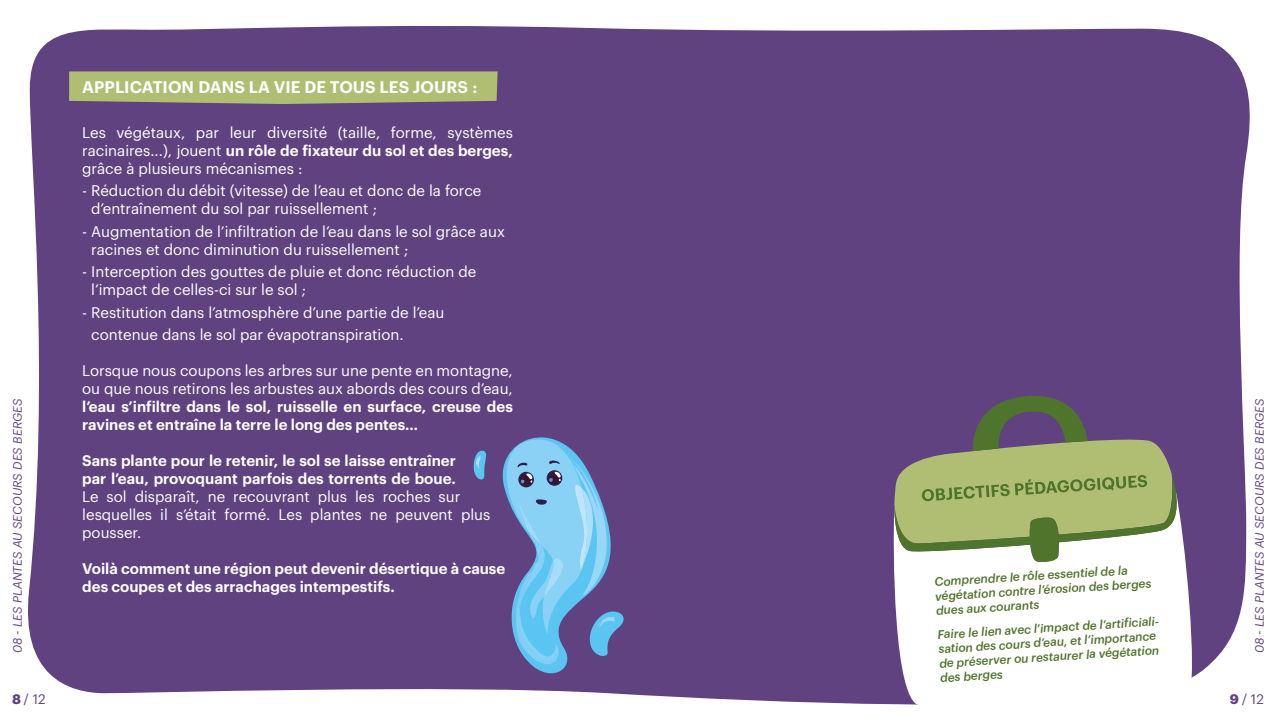
<style>
.page{position:relative;width:1276px;height:723px;background:#fff}
.page>*{position:absolute;margin:0;border:0;box-sizing:border-box;transform-origin:0 0}
.t1{font:600 16.5px "Graphik";letter-spacing:.005em;color:#fff}
.t2{font:15px/18px "Graphik";color:#fff}
.t3{font:600 15px/18px "Graphik";color:#fff}
.t4{font:13.5px "Graphik";color:#614281}
.t5{font:italic 500 12px/14.1px "Graphik";color:#4f742b}
.t6{font:italic 12px "Graphik";letter-spacing:.005em;color:#614281}
.s1{font-weight:600}
.s2{font-weight:700}
</style>
<div class="page">
<div style="left:27px;top:26px;width:1223px;height:679px;background:#614281"></div>
<div style="left:491px;top:410px;width:135px;height:278px;background:#614281"></div>
<svg style="left:473px;top:451px;width:16px;height:29px"></svg>
<svg style="left:497px;top:439px;width:131px;height:226px"></svg>
<svg style="left:69px;top:71px;width:428px;height:33px"></svg>
<svg style="left:892px;top:487px;width:306px;height:218px"></svg>
<svg style="left:894px;top:391px;width:285px;height:171px"></svg>
<p class="t1" style="left:82px;top:75px;width:396px">APPLICATION DANS LA VIE DE TOUS LES JOURS :</p>
<p class="t2" style="left:82px;top:122px;width:432px;text-align:justify">Les végétaux, par leur diversité (taille, forme, systèmes racinaires...), jouent <span class="s1">un rôle de fixateur du sol et des berges, </span>grâce à plusieurs mécanismes :</p>
<p class="t2" style="left:91px;top:180px;width:392px;text-indent:-9px">- Réduction du débit (vitesse) de l’eau et donc de la force d’entraînement du sol par ruissellement ;</p>
<p class="t2" style="left:91px;top:221px;width:415px;text-indent:-9px">- Augmentation de l’infiltration de l’eau dans le sol grâce aux racines et donc diminution du ruissellement ;</p>
<p class="t2" style="left:91px;top:261px;width:387px;text-indent:-9px">- Interception des gouttes de pluie et donc réduction de l’impact de celles-ci sur le sol ;</p>
<p class="t2" style="left:91px;top:300px;width:355px;line-height:22.5px;text-indent:-9px">- Restitution dans l’atmosphère d’une partie de l’eau contenue dans le sol par évapotranspiration.</p>
<p class="t2" style="left:82px;top:360px;width:432px">Lorsque nous coupons les arbres sur une pente en montagne, ou que nous retirons les arbustes aux abords des cours d’eau,</p>
<p class="t3" style="left:82px;top:396px;width:432px">l’eau s’infiltre dans le sol, ruisselle en surface, creuse des ravines et entraîne la terre le long des pentes…</p>
<p class="t3" style="left:82px;top:450px;width:375px">Sans plante pour le retenir, le sol se laisse entraîner par l’eau, provoquant parfois des torrents de boue.</p>
<p class="t2" style="left:82px;top:486px;width:410px">Le sol disparaît, ne recouvrant plus les roches sur lesquelles il s’était formé. Les plantes ne peuvent plus pousser.</p>
<p class="t3" style="left:82px;top:558px;width:424px">Voilà comment une région peut devenir désertique à cause des coupes et des arrachages intempestifs.</p>
<p class="t5" style="left:933px;top:574px;width:218px;rotate:-4deg">Comprendre le rôle essentiel de la végétation contre l’érosion des berges dues aux courants</p>
<p class="t5" style="left:936px;top:627px;width:224px;rotate:-4deg">Faire le lien avec l’impact de l’artificiali&shy;sation des cours d’eau, et l’importance de préserver ou restaurer la végétation des berges</p>
<p class="t6" style="left:9px;top:653px;width:257px;rotate:-90deg">08 - LES PLANTES AU SECOURS DES BERGES</p>
<p class="t6" style="left:1250px;top:653px;width:257px;rotate:-90deg">08 - LES PLANTES AU SECOURS DES BERGES</p>
<p class="t4" style="left:12px;top:689px;width:35px"><span class="s2">8</span> / 12</p>
<p class="t4" style="left:1230px;top:689px;width:35px"><span class="s2">9</span> / 12</p>
</div>
